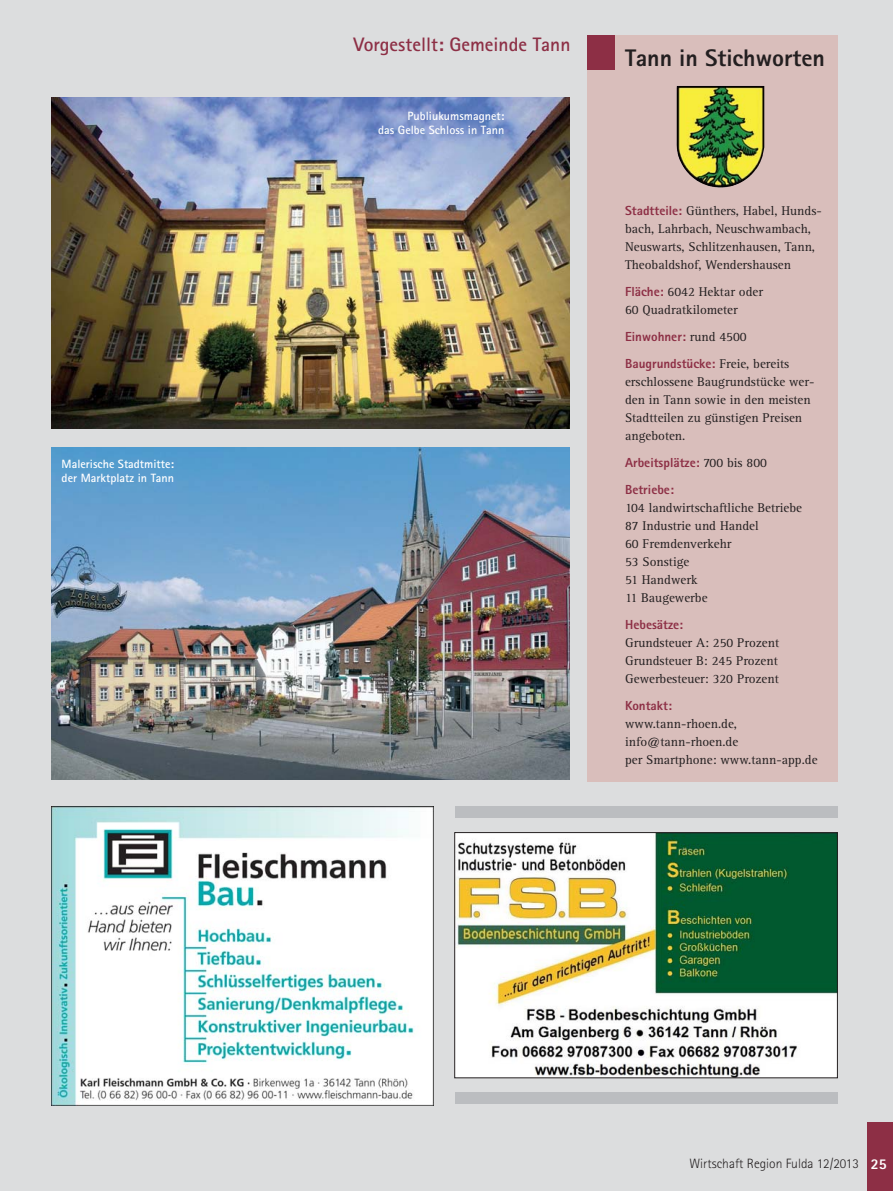
<style>
.page{position:relative;width:893px;height:1191px;background:#fff}
.page>*{position:absolute;margin:0;border:0;box-sizing:border-box;transform-origin:0 0}
.t1{font:800 24px "Rotis Sans Serif";color:#231f20}
.t2{font:700 19.5px "Rotis Sans Serif";color:#8d2f45}
.t3{font:300 13.5px "Rotis Sans Serif";color:#231f20}
.t4{font:13.2px/18px "Rotis Serif";color:#231f20}
.t5{font:800 13.2px/27px "Rotis Sans Serif";color:#8d2f45}
.t6{font:700 12px/13.5px "Rotis Sans Serif";color:#fff;text-align:right}
.s1{font-family:"Rotis Sans Serif";font-weight:800;color:#8d2f45}
.s2{font-family:"Rotis Serif";font-weight:400;color:#231f20}
.s3{font-weight:800;font-size:15px;color:#fff}
</style>
<div class="page">
<div style="left:0;top:0;width:893px;height:1190px;background:#dcddde"></div>
<div style="left:867px;top:1122px;width:26px;height:68px;background:#8d2f45"></div>
<div style="left:587px;top:35px;width:251px;height:746px;background:#d9bebb"></div>
<div style="left:587px;top:35px;width:27px;height:34px;background:#8d2f45"></div>
<img style="left:456px;top:834px;width:380px;height:242px">
<div style="left:454px;top:832px;width:384px;height:246px;border:1px solid #231f20"></div>
<img style="left:51px;top:806px;width:383px;height:299px">
<img style="left:51px;top:448px;width:519px;height:331px">
<div style="left:455px;top:806px;width:383px;height:12px;background:#bbbdc0"></div>
<div style="left:455px;top:1092px;width:383px;height:11px;background:#bbbdc0"></div>
<img style="left:677px;top:86px;width:87px;height:101px">
<img style="left:51px;top:98px;width:519px;height:330px">
<p class="t6" style="left:62px;top:458px;width:114px;text-align:left">Malerische Stadtmitte: der Marktplatz in Tann</p>
<h2 class="t2" style="left:354px;top:37px;width:218px">Vorgestellt: Gemeinde Tann</h2>
<p class="t6" style="left:378px;top:110px;width:128px">Publiukumsmagnet:<br>das Gelbe Schloss in Tann</p>
<h1 class="t1" style="left:625px;top:49px;width:201px">Tann in Stichworten</h1>
<p class="t4" style="left:625px;top:202px;width:198px"><span class="s1">Stadtteile:</span> Günthers, Habel, Hunds&shy;bach, Lahrbach, Neuschwambach, Neuswarts, Schlitzenhausen, Tann, Theobaldshof, Wendershausen</p>
<p class="t4" style="left:625px;top:283px;width:139px"><span class="s1">Fläche:</span> 6042 Hektar oder<br>60 Quadratkilometer</p>
<p class="t5" style="left:625px;top:324px;width:166px">Einwohner: <span class="s2">rund 4500<br></span>Baugrundstücke: <span class="s2">Freie, bereits</span></p>
<p class="t4" style="left:625px;top:373px;width:191px">erschlossene Baugrundstücke wer&shy;den in Tann sowie in den meisten<br>Stadtteilen zu günstigen Preisen angeboten.</p>
<p class="t5" style="left:625px;top:450px;width:143px">Arbeitsplätze: <span class="s2">700 bis 800<br></span>Betriebe:</p>
<p class="t4" style="left:625px;top:499px;width:178px">104 landwirtschaftliche Betriebe<br>87 Industrie und Handel<br>60 Fremdenverkehr<br>53 Sonstige<br>51 Handwerk<br>11 Baugewerbe</p>
<p class="t5" style="left:625px;top:612px;width:60px">Hebesätze:</p>
<p class="t4" style="left:625px;top:634px;width:156px;text-align:justify">Grundsteuer A: 250 Prozent Grundsteuer B: 245 Prozent Gewerbesteuer: 320 Prozent</p>
<p class="t5" style="left:625px;top:693px;width:48px">Kontakt:</p>
<p class="t4" style="left:625px;top:715px;width:194px">www.tann-rhoen.de, info@tann-rhoen.de<br>per Smartphone: www.tann-app.de</p>
<p class="t3" style="left:689px;top:1159px;width:199px">Wirtschaft Region Fulda 12/2013 <span class="s3">25</span></p>
</div>
